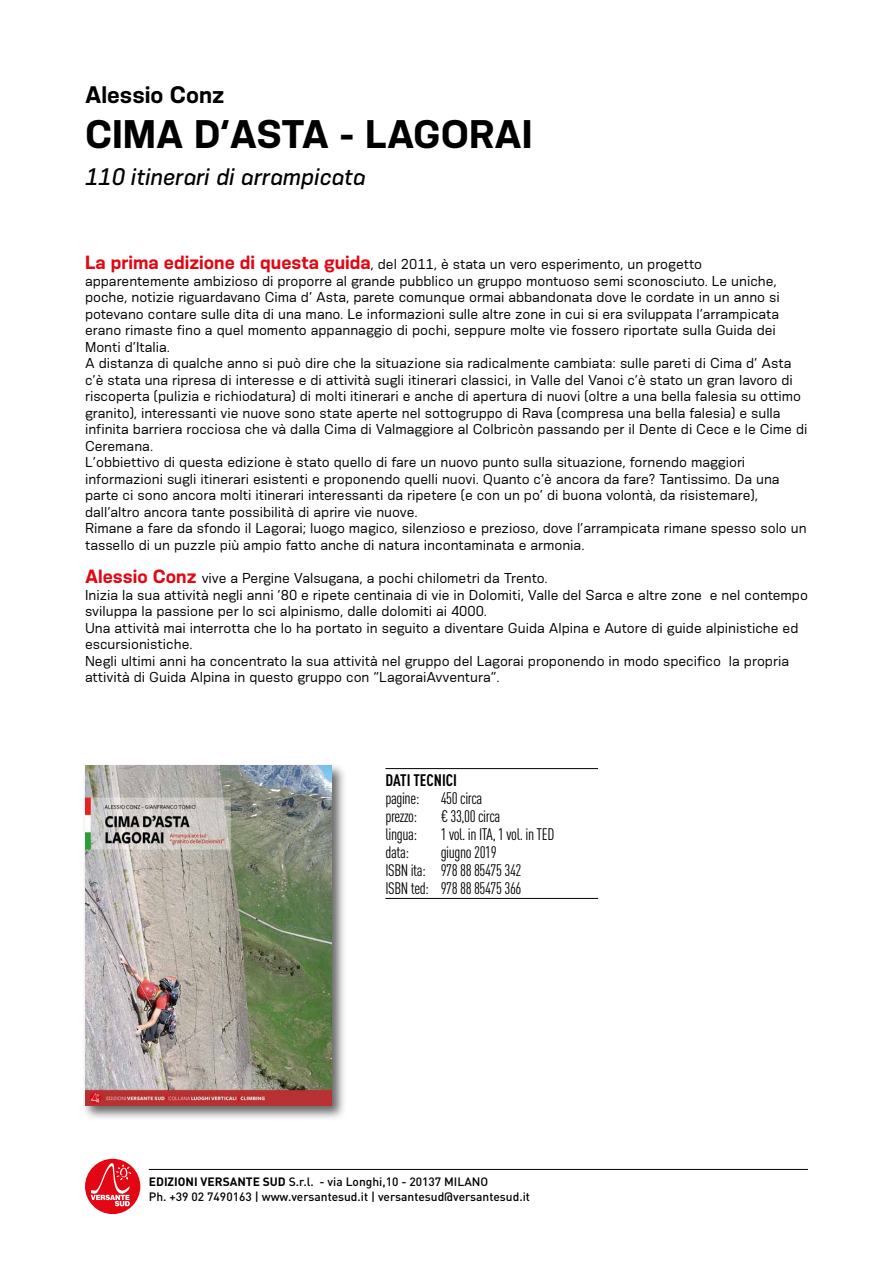
<style>
.page{position:relative;width:893px;height:1263px;background:#fff}
.page>*{position:absolute;margin:0;border:0;box-sizing:border-box;transform-origin:0 0}
.t1{font:700 37.5px "Konsens";color:#000}
.t2{font:italic 500 22.5px "Konsens";color:#000}
.t3{font:700 22.5px "Konsens";color:#000}
.t4{font:condensed 16.5px/18px "DIN Pro";letter-spacing:-.025em;color:#000}
.t5{font:700 condensed 16.5px "DIN Pro";color:#000}
.t6{font:13.5px/16.5px "Konsens";color:#000}
.t7{font:500 12px/15px "DIN Pro";color:#000}
.s1{font-weight:700;font-size:18px;color:#e30613}
.s2{font-weight:700}
</style>
<div class="page">
<div style="left:85px;top:1159px;width:55px;height:55px;background:#e30613;border-radius:50%"></div>
<svg style="left:91px;top:1160px;width:40px;height:46px"></svg>
<hr style="left:149px;top:1169px;width:659px;height:1px;background:#000">
<div style="left:82px;top:762px;width:265px;height:359px;background:#000;opacity:.6"></div>
<img style="left:85px;top:765px;width:246px;height:341px">
<hr style="left:385px;top:768px;width:213px;height:1px;background:#000">
<hr style="left:385px;top:898px;width:213px;height:1px;background:#000">
<h2 class="t3" style="left:85px;top:80px;width:141px">Alessio Conz</h2>
<h1 class="t1" style="left:85px;top:110px;width:449px">CIMA D’ASTA - LAGORAI</h1>
<h2 class="t2" style="left:85px;top:163px;width:282px">110 itinerari di arrampicata</h2>
<p class="t6" style="left:85px;top:256px;width:724px"><span class="s1">La prima edizione di questa guida</span>, del 2011, è stata un vero esperimento, un progetto apparentemente ambizioso di proporre al grande pubblico un gruppo montuoso semi sconosciuto. Le uniche, poche, notizie riguardavano Cima d’ Asta, parete comunque ormai abbandonata dove le cordate in un anno si potevano contare sulle dita di una mano. Le informazioni sulle altre zone in cui si era sviluppata l’arrampicata erano rimaste fino a quel momento appannaggio di pochi, seppure molte vie fossero riportate sulla Guida dei Monti d’Italia.<br>A distanza di qualche anno si può dire che la situazione sia radicalmente cambiata: sulle pareti di Cima d’ Asta c’è stata una ripresa di interesse e di attività sugli itinerari classici, in Valle del Vanoi c’è stato un gran lavoro di riscoperta (pulizia e richiodatura) di molti itinerari e anche di apertura di nuovi (oltre a una bella falesia su ottimo granito), interessanti vie nuove sono state aperte nel sottogruppo di Rava (compresa una bella falesia) e sulla infinita barriera rocciosa che và dalla Cima di Valmaggiore al Colbricòn passando per il Dente di Cece e le Cime di Ceremana.<br>L’obbiettivo di questa edizione è stato quello di fare un nuovo punto sulla situazione, fornendo maggiori informazioni sugli itinerari esistenti e proponendo quelli nuovi. Quanto c’è ancora da fare? Tantissimo. Da una parte ci sono ancora molti itinerari interessanti da ripetere (e con un po’ di buona volontà, da risistemare), dall’altro ancora tante possibilità di aprire vie nuove.<br>Rimane a fare da sfondo il Lagorai; luogo magico, silenzioso e prezioso, dove l’arrampicata rimane spesso solo un tassello di un puzzle più ampio fatto anche di natura incontaminata e armonia.</p>
<p class="t6" style="left:85px;top:569px;width:724px"><span class="s1">Alessio Conz</span> vive a Pergine Valsugana, a pochi chilometri da Trento.<br>Inizia la sua attività negli anni ’80 e ripete centinaia di vie in Dolomiti, Valle del Sarca e altre zone e nel contempo sviluppa la passione per lo sci alpinismo, dalle dolomiti ai 4000.<br>Una attività mai interrotta che lo ha portato in seguito a diventare Guida Alpina e Autore di guide alpinistiche ed escursionistiche.<br>Negli ultimi anni ha concentrato la sua attività nel gruppo del Lagorai proponendo in modo specifico la propria attività di Guida Alpina in questo gruppo con “LagoraiAvventura”.</p>
<p class="t5" style="left:385px;top:768px;width:73px">DATI TECNICI</p>
<p class="t4" style="left:385px;top:788px;width:36px">pagine:</p>
<p class="t4" style="left:441px;top:788px;width:43px">450 circa</p>
<p class="t4" style="left:385px;top:806px;width:33px">prezzo:</p>
<p class="t4" style="left:441px;top:806px;width:61px">€ 33,00 circa</p>
<p class="t4" style="left:385px;top:824px;width:33px">lingua:</p>
<p class="t4" style="left:441px;top:824px;width:115px">1 vol. in ITA, 1 vol. in TED</p>
<p class="t4" style="left:385px;top:842px;width:25px">data:</p>
<p class="t4" style="left:385px;top:842px;width:138px;text-indent:55px">giugno 2019<br>ISBN ita: 978 88 85475 342<br>ISBN ted: 978 88 85475 366</p>
<p class="t7" style="left:149px;top:1173px;width:383px"><span class="s2">EDIZIONI VERSANTE SUD</span> S.r.l. - via Longhi,10 - 20137 MILANO<br>Ph. +39 02 7490163 | www.versantesud.it | versantesud@versantesud.it</p>
</div>
